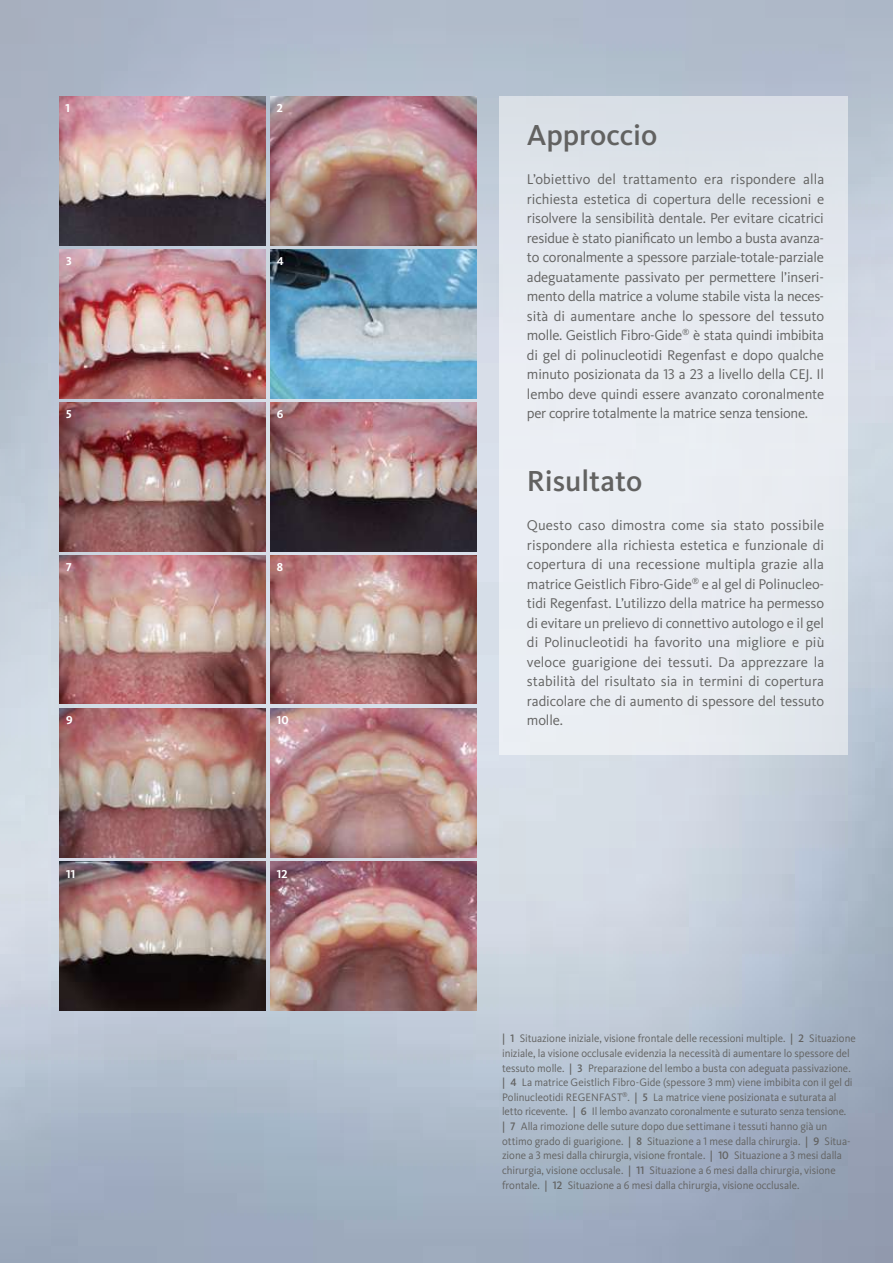
<style>
.page{position:relative;width:893px;height:1263px;background:#fff}
.page>*{position:absolute;margin:0;border:0;box-sizing:border-box;transform-origin:0 0}
.t1{font:500 30px "Kievit Pro";color:#626261}
.t2{font:14.7px/19.5px "Kievit Pro";letter-spacing:-.01em;color:#626261;text-align:justify}
.t3{font:700 11.85px "Kievit Pro";color:#fff}
.t4{font:11.25px/14.5px "Kievit Pro";letter-spacing:-.005em;color:#626261}
.s1{font-weight:500}
</style>
<div class="page">
<img style="left:0;top:0;width:893px;height:1263px">
<div style="left:500px;top:96px;width:348px;height:659px;background:linear-gradient(to right,#e8ecf1,#e3e8ed)"></div>
<img style="left:59px;top:96px;width:207px;height:149px">
<img style="left:270px;top:96px;width:207px;height:149px">
<img style="left:59px;top:402px;width:207px;height:149px">
<img style="left:59px;top:555px;width:207px;height:149px">
<img style="left:59px;top:708px;width:207px;height:149px">
<img style="left:270px;top:708px;width:207px;height:149px">
<img style="left:59px;top:249px;width:207px;height:149px">
<img style="left:270px;top:249px;width:207px;height:149px">
<img style="left:270px;top:402px;width:207px;height:149px">
<img style="left:270px;top:555px;width:207px;height:149px">
<img style="left:59px;top:861px;width:207px;height:149px">
<img style="left:270px;top:861px;width:207px;height:149px">
<p class="t3" style="left:65px;top:101px;width:6px">1</p>
<p class="t3" style="left:277px;top:101px;width:8px">2</p>
<p class="t3" style="left:66px;top:254px;width:7px">3</p>
<p class="t3" style="left:277px;top:254px;width:8px">4</p>
<p class="t3" style="left:66px;top:407px;width:7px">5</p>
<p class="t3" style="left:66px;top:560px;width:7px">7</p>
<p class="t3" style="left:277px;top:407px;width:8px">6</p>
<p class="t3" style="left:277px;top:560px;width:8px">8</p>
<p class="t3" style="left:66px;top:713px;width:8px">9</p>
<p class="t3" style="left:277px;top:713px;width:13px">10</p>
<p class="t3" style="left:66px;top:866px;width:11px">11</p>
<p class="t3" style="left:277px;top:866px;width:12px">12</p>
<h1 class="t1" style="left:527px;top:117px;width:132px">Approccio</h1>
<p class="t2" style="left:527px;top:169px;width:299px">L’obiettivo del trattamento era rispondere alla richiesta estetica di copertura delle recessioni e risolvere la sensibilità dentale. Per evitare cicatrici residue è stato pianificato un lembo a busta avanza&shy;to coronalmente a spessore parziale-totale-parziale adeguatamente passivato per permettere l’inseri&shy;mento della matrice a volume stabile vista la neces&shy;sità di aumentare anche lo spessore del tessuto molle. Geistlich Fibro-Gide<sup>®</sup> è stata quindi imbibita di gel di polinucleotidi Regenfast e dopo qualche minuto posizionata da 13 a 23 a livello della CEJ. Il lembo deve quindi essere avanzato coronalmente per coprire totalmente la matrice senza tensione.</p>
<h1 class="t1" style="left:527px;top:463px;width:117px">Risultato</h1>
<p class="t2" style="left:527px;top:515px;width:299px">Questo caso dimostra come sia stato possibile rispondere alla richiesta estetica e funzionale di copertura di una recessione multipla grazie alla matrice Geistlich Fibro-Gide<sup>®</sup> e al gel di Polinucleo&shy;tidi Regenfast. L’utilizzo della matrice ha permesso di evitare un prelievo di connettivo autologo e il gel di Polinucleotidi ha favorito una migliore e più veloce guarigione dei tessuti. Da apprezzare la stabilità del risultato sia in termini di copertura radicolare che di aumento di spessore del tessuto molle.</p>
<p class="t4" style="left:502px;top:1031px;width:355px"><span class="s1">| 1</span> Situazione iniziale, visione frontale delle recessioni multiple. <span class="s1">| 2</span> Situazione iniziale, la visione occlusale evidenzia la necessità di aumentare lo spessore del tessuto molle. <span class="s1">| 3</span> Preparazione del lembo a busta con adeguata passivazione. <span class="s1">| 4</span> La matrice Geistlich Fibro-Gide (spessore 3 mm) viene imbibita con il gel di Polinucleotidi REGENFAST<sup>®</sup>. <span class="s1">| 5</span> La matrice viene posizionata e suturata al letto ricevente. <span class="s1">| 6</span> Il lembo avanzato coronalmente e suturato senza tensione.<br><span class="s1">| 7</span> Alla rimozione delle suture dopo due settimane i tessuti hanno già un ottimo grado di guarigione. <span class="s1">| 8</span> Situazione a 1 mese dalla chirurgia. <span class="s1">| 9</span> Situa&shy;zione a 3 mesi dalla chirurgia, visione frontale. <span class="s1">| 10</span> Situazione a 3 mesi dalla chirurgia, visione occlusale. <span class="s1">| 11</span> Situazione a 6 mesi dalla chirurgia, visione frontale. <span class="s1">| 12</span> Situazione a 6 mesi dalla chirurgia, visione occlusale.</p>
</div>
